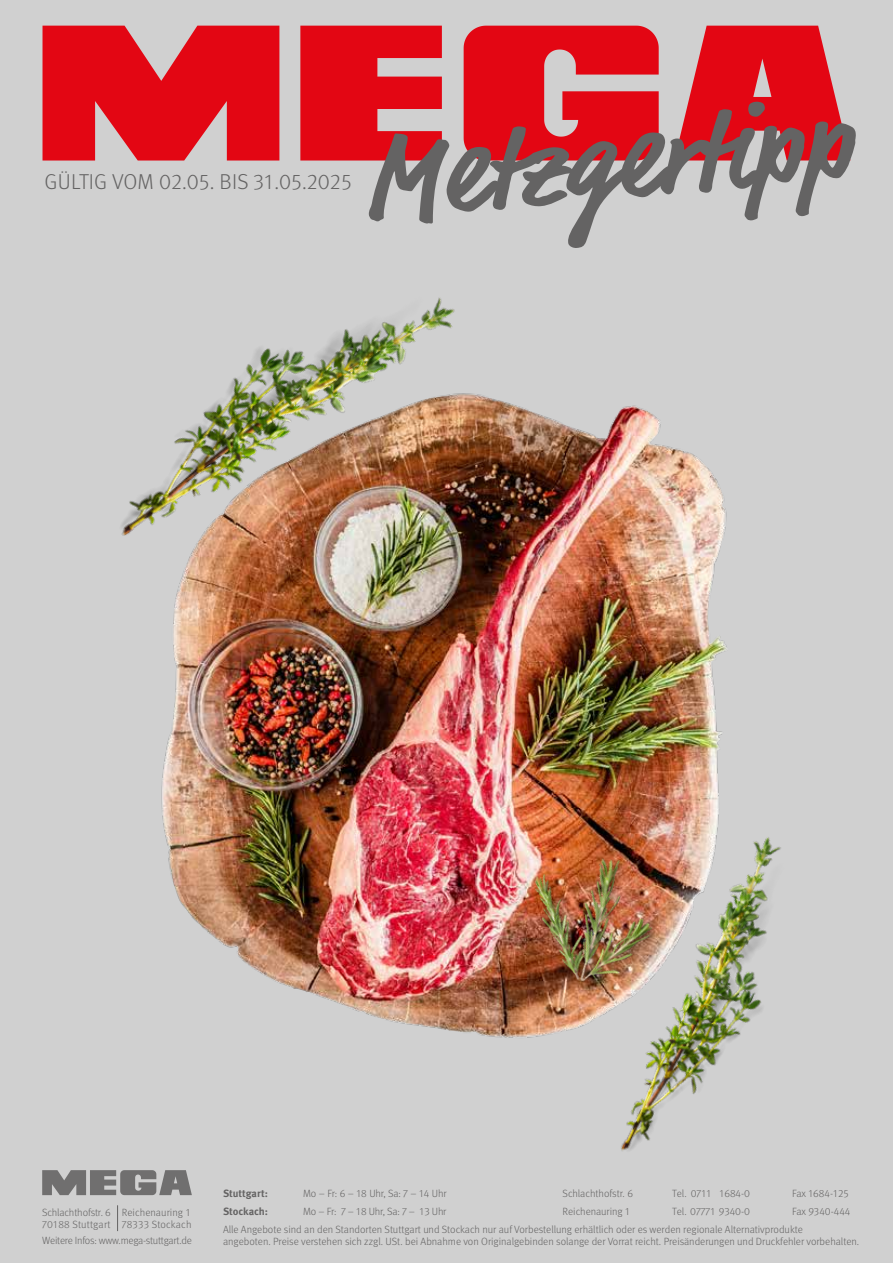
<style>
.page{position:relative;width:893px;height:1263px;background:#d0d0d0}
.page>*{position:absolute;margin:0;border:0;box-sizing:border-box;transform-origin:0 0}
.t1{font:700 119.25px "Market Pro";color:#646363}
.t2{font:300 21.6px "Meta Pro";color:#646363}
.t3{font:300 10.5px/18px "Meta Pro";color:#646363}
.t4{font:300 10.5px/18px "Meta Pro";letter-spacing:-.02em;color:#646363}
.t5{font:700 10.5px/18px "Meta Pro";color:#646363}
</style>
<div class="page">
<svg style="left:674px;top:26px;width:176px;height:134px"></svg>
<svg style="left:464px;top:26px;width:195px;height:134px;background:#e0242f"></svg>
<svg style="left:300px;top:26px;width:142px;height:134px;background:#e0222d"></svg>
<svg style="left:43px;top:26px;width:236px;height:135px;background:#e0232e"></svg>
<svg style="left:117px;top:1205px;width:1px;height:26px"></svg>
<img style="left:121px;top:297px;width:334px;height:239px">
<img style="left:621px;top:837px;width:160px;height:314px">
<img style="left:148px;top:386px;width:585px;height:658px">
<img style="left:479px;top:810px;width:226px;height:221px">
<svg style="left:42px;top:1170px;width:150px;height:25px"></svg>
<h2 class="t2" style="left:45px;top:166px;width:309px">GÜLTIG VOM 02.05. BIS 31.05.2025</h2>
<h1 class="t1" style="left:355px;top:98px;width:492px;rotate:-5deg">Metzgertipp</h1>
<p class="t3" style="left:42px;top:1206px;width:151px;line-height:12px">Schlachthofstr. 6 Reichenauring 1<br>70188 Stuttgart 78333 Stockach</p>
<p class="t4" style="left:42px;top:1231px;width:151px">Weitere Infos: www.mega-stuttgart.de</p>
<p class="t4" style="left:303px;top:1184px;width:145px">Mo – Fr: 6 – 18 Uhr, Sa: 7 – 14 Uhr<br>Mo – Fr: 7 – 18 Uhr, Sa: 7 – 13 Uhr</p>
<p class="t3" style="left:563px;top:1184px;width:72px">Schlachthofstr. 6<br>Reichenauring 1</p>
<p class="t3" style="left:792px;top:1184px;width:60px">Fax 1684-125<br>Fax 9340-444</p>
<p class="t3" style="left:672px;top:1184px;width:79px">Tel. 0711 1684-0<br>Tel. 07771 9340-0</p>
<p class="t5" style="left:223px;top:1185px;width:47px">Stuttgart:<br>Stockach:</p>
<p class="t3" style="left:223px;top:1222px;width:638px;line-height:12px">Alle Angebote sind an den Standorten Stuttgart und Stockach nur auf Vorbestellung erhältlich oder es werden regionale Alternativprodukte<br>angeboten. Preise verstehen sich zzgl. USt. bei Abnahme von Originalgebinden solange der Vorrat reicht. Preisänderungen und Druckfehler vorbehalten.</p>
</div>
